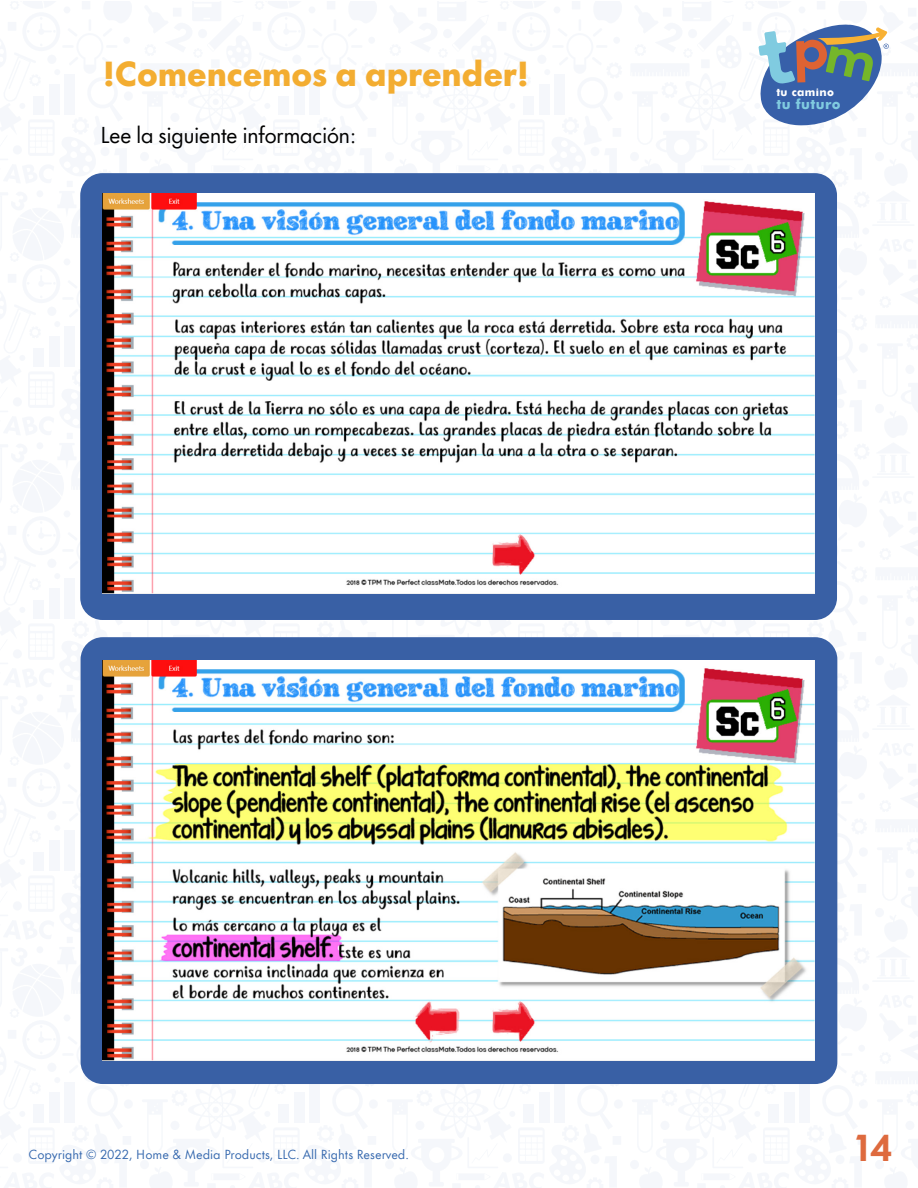
<style>
.page{position:relative;width:918px;height:1188px;background:#fff}
.page>*{position:absolute;margin:0;border:0;box-sizing:border-box;transform-origin:0 0}
.t1{font:700 34.95px "Futura Now Headline";color:#de6a3e}
.t2{font:800 32.4px "Futura Now Headline";color:#f3ad31}
.t3{font:21px "Futura Now Headline";color:#000}
.t4{font:700 14.1px "Futura";letter-spacing:.03em;color:#80cbe0}
.t5{font:12px "Futura Now Text";color:#3568ae}
.t6{font:700 11.1px "Futura";letter-spacing:.03em;color:#fff}
</style>
<div class="page">
<div style="left:80px;top:173px;width:757px;height:447px;background:#3960a5;border-radius:22px"></div>
<div style="left:81px;top:637px;width:756px;height:447px;background:#3960a5;border-radius:22px"></div>
<svg style="left:758px;top:24px;width:131px;height:102px"></svg>
<img style="left:103px;top:193px;width:712px;height:401px">
<img style="left:103px;top:660px;width:712px;height:401px">
<h2 class="t2" style="left:103px;top:46px;width:427px">!Comencemos a aprender!</h2>
<h3 class="t3" style="left:101px;top:119px;width:257px">Lee la siguiente información:</h3>
<p class="t6" style="left:776px;top:84px;width:59px">tu camino</p>
<p class="t4" style="left:776px;top:93px;width:66px">tu futuro</p>
<p class="t5" style="left:29px;top:1145px;width:382px">Copyright © 2022, Home &amp; Media Products, LLC. All Rights Reserved.</p>
<h1 class="t1" style="left:856px;top:1118px;width:38px">14</h1>
</div>
